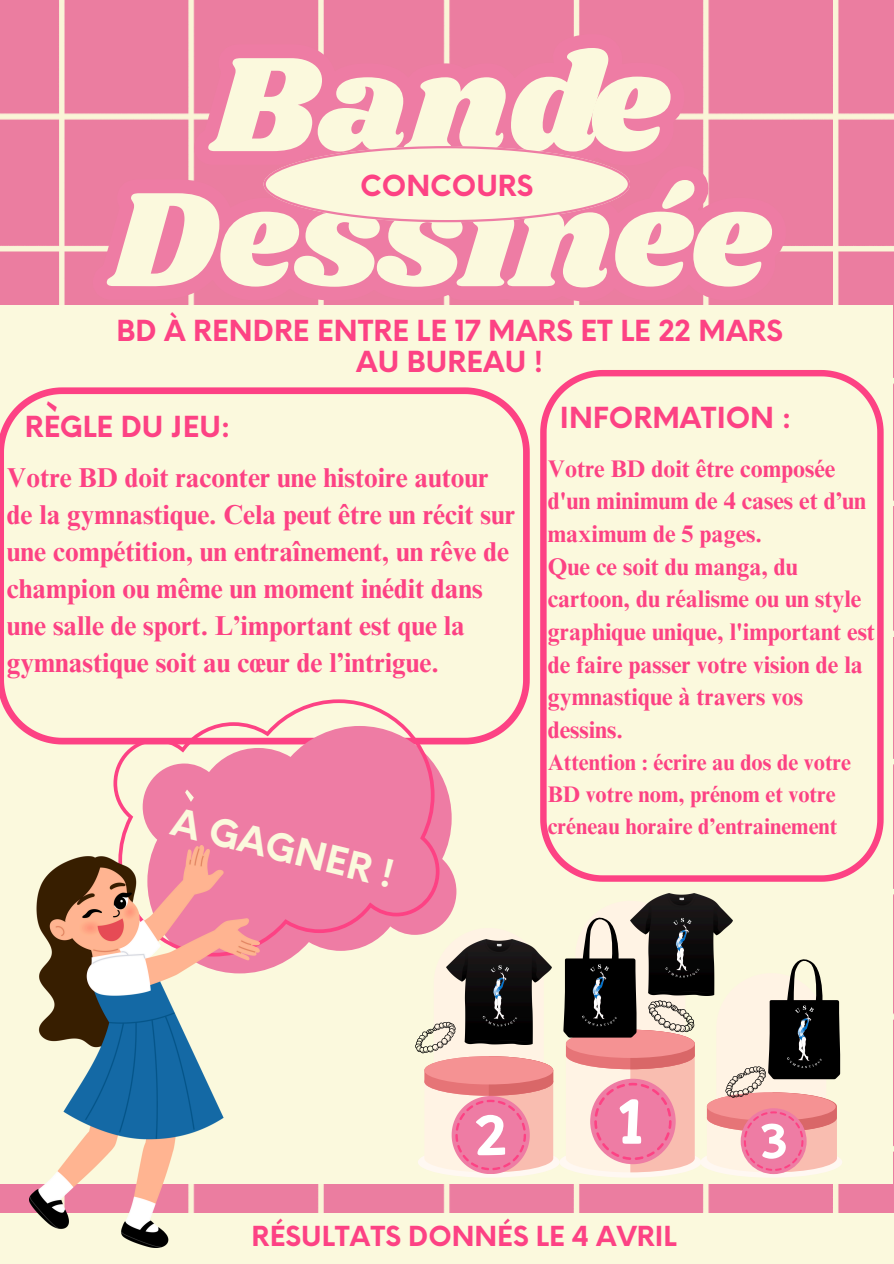
<style>
.page{position:relative;width:894px;height:1264px;background:#fff}
.page>*{position:absolute;margin:0;border:0;box-sizing:border-box;transform-origin:0 0}
.t1{font:139.5px/135px "Shrikhand";color:#fbf9dd;text-align:center}
.t2{font:700 37.35px "Neue Einstellung";color:#fbf9dd}
.t3{font:700 28.35px "Neue Einstellung";color:#fd4284}
.t4{font:700 27.3px/37.2px "Times NRMT Pro";color:#fd4284}
.t5{font:700 26.85px "Neue Einstellung";color:#fd4284}
.t6{font:700 24px/32.7px "Times NRMT Pro";color:#fd4284}
.t7{font:700 22.5px/31.5px "Times NRMT Pro";color:#fd4284}
</style>
<div class="page">
<img style="left:0;top:0;width:893px;height:1213px">
<div style="left:0;top:305px;width:892px;height:878px;background:#fbf9dd"></div>
<div style="left:170px;top:14px;width:536px;height:128px;background:#ee7ca4"></div>
<div style="left:69px;top:142px;width:738px;height:163px;background:#ee7ca4"></div>
<svg style="left:263px;top:146px;width:367px;height:76px;background:#f7d7cd"></svg>
<div style="left:0;top:1213px;width:893px;height:50px;background:#fbf9dd"></div>
<svg style="left:0;top:387px;width:529px;height:357px"></svg>
<svg style="left:540px;top:370px;width:343px;height:511px"></svg>
<div style="left:700px;top:1146px;width:142px;height:31px;background:#fff8f2;border-radius:50%"></div>
<div style="left:559px;top:1146px;width:142px;height:31px;background:#fff8f2;border-radius:50%"></div>
<div style="left:417px;top:1146px;width:142px;height:31px;background:#fff8f2;border-radius:50%"></div>
<svg style="left:259px;top:725px;width:197px;height:247px"></svg>
<svg style="left:113px;top:699px;width:326px;height:257px;fill:#ee7ca4"></svg>
<img style="left:30px;top:846px;width:229px;height:401px">
<img style="left:652px;top:893px;width:80px;height:102px">
<img style="left:694px;top:906px;width:18px;height:82px">
<svg style="left:563px;top:900px;width:131px;height:272px"></svg>
<svg style="left:411px;top:928px;width:142px;height:245px"></svg>
<svg style="left:706px;top:954px;width:133px;height:218px"></svg>
<svg style="left:182px;top:789px;width:13px;height:13px"></svg>
<svg style="left:45px;top:401px;width:13px;height:11px"></svg>
<h1 class="t1" style="left:110px;top:42px;width:660px">Bande<br>Dessinée</h1>
<h3 class="t3" style="left:116px;top:305px;width:668px">BD À RENDRE ENTRE LE 17 MARS ET LE 22 MARS</h3>
<p class="t3" style="left:356px;top:336px;width:188px">AU BUREAU !</p>
<p class="t3" style="left:360px;top:160px;width:175px">CONCOURS</p>
<p class="t3" style="left:25px;top:401px;width:207px">REGLE DU JEU:</p>
<p class="t4" style="left:7px;top:462px;width:509px">Votre BD doit raconter une histoire autour de la gymnastique. Cela peut être un récit sur une compétition, un entraînement, un rêve de champion ou même un moment inédit dans une salle de sport. L’important est que la gymnastique soit au cœur de l’intrigue.</p>
<h4 class="t2" style="left:181px;top:787px;width:229px;rotate:14deg">A GAGNER !</h4>
<h3 class="t3" style="left:560px;top:392px;width:233px">INFORMATION :</h3>
<h3 class="t6" style="left:547px;top:455px;width:320px">Votre BD doit être composée d'un minimum de 4 cases et d’un maximum de 5 pages.</h3>
<p class="t6" style="left:547px;top:553px;width:328px">Que ce soit du manga, du cartoon, du réalisme ou un style graphique unique, l'important est de faire passer votre vision de la gymnastique à travers vos dessins.</p>
<h3 class="t7" style="left:547px;top:749px;width:305px">Attention : écrire au dos de votre<br>BD votre nom, prénom et votre créneau horaire d’entrainement</h3>
<p class="t5" style="left:251px;top:1211px;width:426px">RÉSULTATS DONNÉS LE 4 AVRIL</p>
</div>
